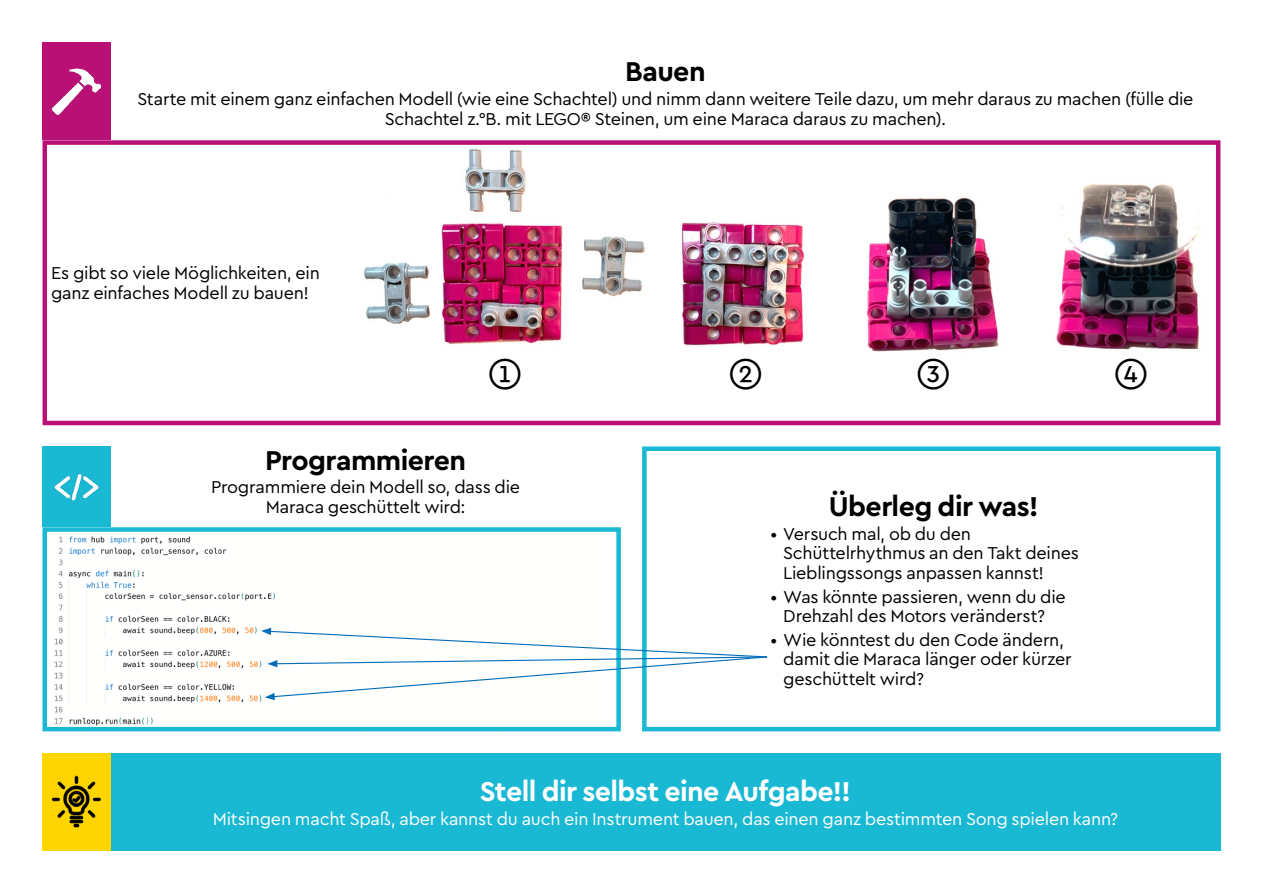
<style>
.page{position:relative;width:1263px;height:893px;background:#fff}
.page>*{position:absolute;margin:0;border:0;box-sizing:border-box;transform-origin:0 0}
.t1{font:36px "Cera Pro";color:#000}
.t2{font:700 28.5px "Cera Pro";letter-spacing:-.02em;color:#000}
.t3{font:700 28.5px "Cera Pro";letter-spacing:-.02em;color:#fff}
.t4{font:18px/19.5px "Cera Pro";letter-spacing:-.015em;color:#000;text-align:center}
.t5{font:18px "Cera Pro";letter-spacing:-.015em;color:#fff}
</style>
<div class="page">
<img style="left:681px;top:222px;width:124px;height:124px">
<img style="left:364px;top:148px;width:281px;height:197px">
<img style="left:1056px;top:184px;width:143px;height:166px">
<img style="left:866px;top:197px;width:133px;height:155px">
<img style="left:54px;top:536px;width:221px;height:190px">
<div style="left:43px;top:527px;width:578px;height:204px;border:4px solid #19b8d3"></div>
<div style="left:642px;top:446px;width:578px;height:285px;border:4px solid #19b8d3"></div>
<div style="left:43px;top:140px;width:1177px;height:285px;border:4px solid #b91075"></div>
<div style="left:111px;top:753px;width:1109px;height:97px;background:#19b8d3"></div>
<div style="left:43px;top:753px;width:68px;height:97px;background:#ffd500"></div>
<img style="left:51px;top:775px;width:51px;height:53px">
<div style="left:43px;top:43px;width:68px;height:97px;background:#b91075"></div>
<img style="left:53px;top:68px;width:47px;height:47px">
<div style="left:43px;top:446px;width:68px;height:81px;background:#19b8d3"></div>
<img style="left:54px;top:473px;width:45px;height:28px">
<svg style="left:261px;top:628px;width:507px;height:72px"></svg>
<h2 class="t2" style="left:625px;top:53px;width:82px">Bauen</h2>
<p class="t4" style="left:137px;top:88px;width:1058px">Starte mit einem ganz einfachen Modell (wie eine Schachtel) und nimm dann weitere Teile dazu, um mehr daraus zu machen (fülle die<br>Schachtel z.°B. mit LEGO® Steinen, um eine Maraca daraus zu machen).</p>
<p class="t4" style="left:51px;top:263px;width:270px;text-align:left">Es gibt so viele Möglichkeiten, ein ganz einfaches Modell zu bauen!</p>
<h1 class="t1" style="left:487px;top:350px;width:37px">➀</h1>
<h1 class="t1" style="left:728px;top:350px;width:37px">➁</h1>
<h1 class="t1" style="left:916px;top:350px;width:37px">➂</h1>
<h1 class="t1" style="left:1113px;top:350px;width:37px">➃</h1>
<h2 class="t2" style="left:265px;top:441px;width:203px">Programmieren</h2>
<p class="t4" style="left:211px;top:477px;width:310px">Programmiere dein Modell so, dass die<br>Maraca geschüttelt wird:</p>
<h2 class="t2" style="left:829px;top:488px;width:211px">Überleg dir was!</h2>
<p class="t4" style="left:783px;top:523px;width:297px;text-align:left;text-indent:-13px">• Versuch mal, ob du den<br>Schüttelrhythmus an den Takt deines<br>Lieblingssongs anpassen kannst!</p>
<p class="t4" style="left:770px;top:586px;width:297px">• Was könnte passieren, wenn du die<br>Drehzahl des Motors veränderst?</p>
<p class="t4" style="left:783px;top:629px;width:290px;text-align:left;text-indent:-13px">• Wie könntest du den Code ändern, damit die Maraca länger oder kürzer geschüttelt wird?</p>
<h2 class="t3" style="left:480px;top:773px;width:373px">Stell dir selbst eine Aufgabe!!</h2>
<p class="t5" style="left:213px;top:807px;width:907px">Mitsingen macht Spaß, aber kannst du auch ein Instrument bauen, das einen ganz bestimmten Song spielen kann?</p>
</div>
